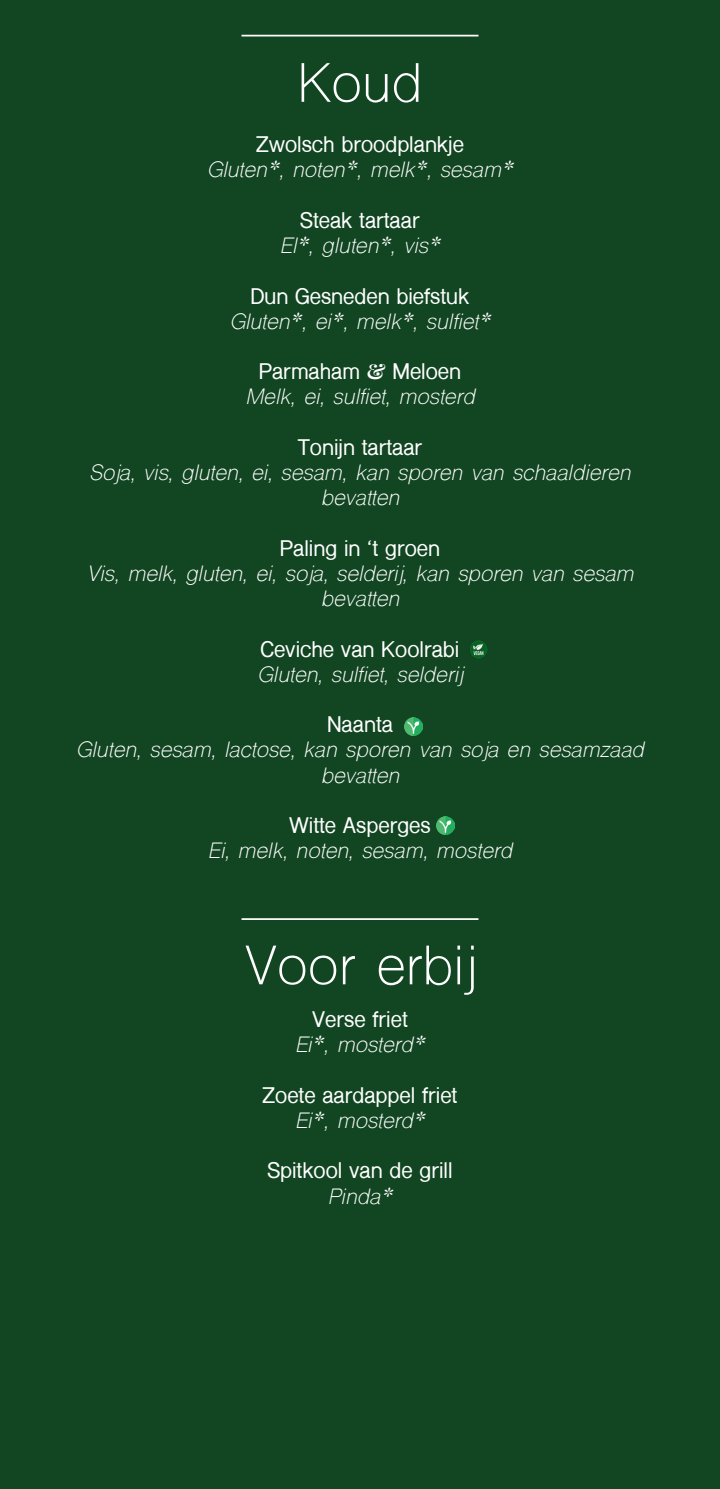
<style>
.page{position:relative;width:720px;height:1489px;background:#fff}
.page>*{position:absolute;margin:0;border:0;box-sizing:border-box;transform-origin:0 0}
.t1{font:52.5px "Shree Dev 0714";color:#fff}
.t2{font:italic 21px/25.2px "Shree Dev 0714";color:#fff;text-align:center}
.t3{font:700 21px "Shree Dev 0714";color:#fff}
.s1{font-family:"Playfair Display"}
</style>
<div class="page">
<div style="left:0;top:0;width:719px;height:1488px;background:#124622"></div>
<hr style="left:241px;top:35px;width:237px;height:1px;background:#fff">
<img style="left:404px;top:717px;width:18px;height:18px">
<img style="left:437px;top:816px;width:17px;height:18px">
<hr style="left:241px;top:918px;width:237px;height:1px;background:#fff">
<img style="left:469px;top:640px;width:18px;height:18px">
<p class="t1" style="left:297px;top:51px;width:127px">Koud</p>
<p class="t3" style="left:256px;top:133px;width:209px">Zwolsch broodplankje</p>
<p class="t2" style="left:207px;top:160px;width:307px">Gluten*, noten*, melk*, sesam*</p>
<p class="t3" style="left:300px;top:208px;width:121px">Steak tartaar</p>
<p class="t2" style="left:280px;top:235px;width:161px">EI*, gluten*, vis*</p>
<p class="t3" style="left:250px;top:284px;width:220px">Dun Gesneden biefstuk</p>
<p class="t2" style="left:229px;top:311px;width:262px">Gluten*, ei*, melk*, sulfiet*</p>
<p class="t3" style="left:259px;top:359px;width:204px">Parmaham <span class="s1">&amp;</span> Meloen</p>
<p class="t2" style="left:245px;top:387px;width:231px">Melk, ei, sulfiet, mosterd</p>
<p class="t3" style="left:297px;top:435px;width:126px">Tonijn tartaar</p>
<p class="t2" style="left:90px;top:462px;width:542px">Soja, vis, gluten, ei, sesam, kan sporen van schaaldieren bevatten</p>
<p class="t3" style="left:280px;top:536px;width:161px">Paling in ‘t groen</p>
<p class="t2" style="left:87px;top:563px;width:548px">Vis, melk, gluten, ei, soja, selderij, kan sporen van sesam bevatten</p>
<p class="t3" style="left:260px;top:637px;width:200px">Ceviche van Koolrabi</p>
<p class="t2" style="left:257px;top:664px;width:206px">Gluten, sulfiet, selderij</p>
<p class="t3" style="left:327px;top:712px;width:67px">Naanta</p>
<p class="t2" style="left:76px;top:739px;width:569px">Gluten, sesam, lactose, kan sporen van soja en sesamzaad bevatten</p>
<p class="t3" style="left:289px;top:813px;width:143px">Witte Asperges</p>
<p class="t2" style="left:208px;top:840px;width:305px">Ei, melk, noten, sesam, mosterd</p>
<p class="t1" style="left:245px;top:933px;width:232px">Voor erbij</p>
<p class="t3" style="left:312px;top:1007px;width:97px">Verse friet</p>
<p class="t2" style="left:295px;top:1034px;width:131px">Ei*, mosterd*</p>
<p class="t3" style="left:262px;top:1083px;width:196px">Zoete aardappel friet</p>
<p class="t2" style="left:295px;top:1110px;width:131px">Ei*, mosterd*</p>
<p class="t3" style="left:267px;top:1158px;width:187px">Spitkool van de grill</p>
<p class="t2" style="left:327px;top:1185px;width:66px">Pinda*</p>
</div>
